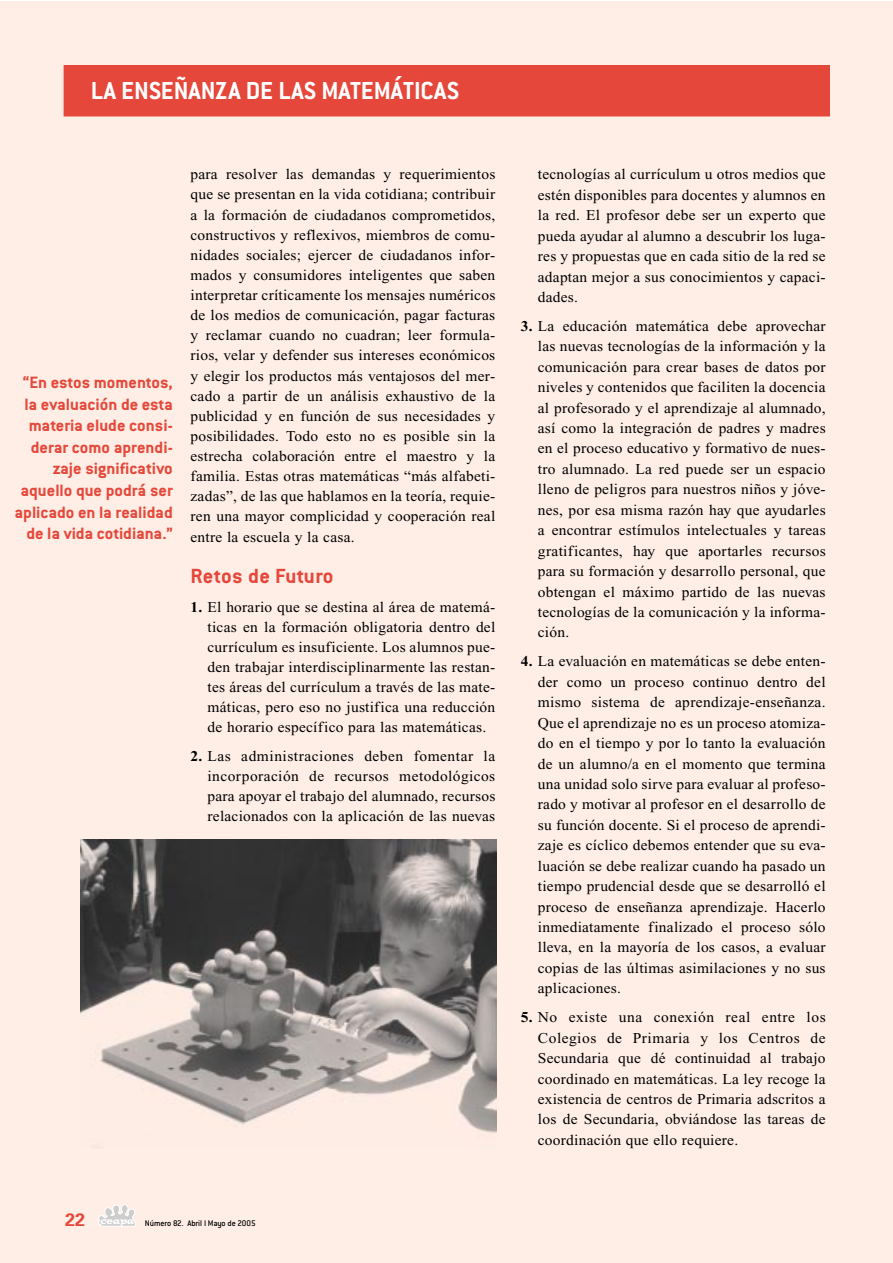
<style>
.page{position:relative;width:893px;height:1263px;background:#fff}
.page>*{position:absolute;margin:0;border:0;box-sizing:border-box;transform-origin:0 0}
.t1{font:700 27px "Conduit ITC";color:#fff}
.t2{font:700 22.5px "Conduit ITC";letter-spacing:.01em;color:#e5483a}
.t3{font:700 18px/21.6px "Conduit ITC";color:#e5483a;text-align:right}
.t4{font:15px/20.4px "Times";letter-spacing:.015em;color:#000;text-align:justify}
.t5{font:500 9px "Conduit ITC";letter-spacing:-.015em;color:#000}
.s1{font-family:"Times New Roman";font-weight:700}
.s2{font-family:"Univers";font-weight:700;font-size:18px;color:#e5483a}
</style>
<div class="page">
<div style="left:0;top:2px;width:892px;height:1261px;background:#feeee6"></div>
<svg style="left:98px;top:1204px;width:38px;height:22px"></svg>
<div style="left:64px;top:66px;width:765px;height:50px;background:#e5483a"></div>
<div style="left:64px;top:65px;width:765px;height:51px;border:1px solid #e5483a"></div>
<img style="left:80px;top:840px;width:416px;height:293px">
<h1 class="t1" style="left:91px;top:74px;width:370px">LA ENSEÑANZA DE LAS MATEMÁTICAS</h1>
<p class="t3" style="left:15px;top:371px;width:160px">“En estos momentos, la evaluación de esta materia elude consi&shy;derar como aprendi&shy;zaje significativo aquello que podrá ser aplicado en la realidad de la vida cotidiana.”</p>
<p class="t4" style="left:190px;top:166px;width:306px">para resolver las demandas y requerimientos que se presentan en la vida cotidiana; contribuir a la formación de ciudadanos comprometidos, constructivos y reflexivos, miembros de comu&shy;nidades sociales; ejercer de ciudadanos infor&shy;mados y consumidores inteligentes que saben interpretar críticamente los mensajes numéricos de los medios de comunicación, pagar facturas y reclamar cuando no cuadran; leer formula&shy;rios, velar y defender sus intereses económicos y elegir los productos más ventajosos del mer&shy;cado a partir de un análisis exhaustivo de la publicidad y en función de sus necesidades y posibilidades. Todo esto no es posible sin la estrecha colaboración entre el maestro y la familia. Estas otras matemáticas “más alfabeti&shy;zadas”, de las que hablamos en la teoría, requie&shy;ren una mayor complicidad y cooperación real entre la escuela y la casa.</p>
<h2 class="t2" style="left:190px;top:562px;width:144px">Retos de Futuro</h2>
<p class="t4" style="left:207px;top:598px;width:289px;text-indent:-17px"><span class="s1">1.</span> El horario que se destina al área de matemá&shy;ticas en la formación obligatoria dentro del currículum es insuficiente. Los alumnos pue&shy;den trabajar interdisciplinarmente las restan&shy;tes áreas del currículum a través de las mate&shy;máticas, pero eso no justifica una reducción de horario específico para las matemáticas.</p>
<p class="t4" style="left:207px;top:747px;width:289px;text-indent:-17px"><span class="s1">2.</span> Las administraciones deben fomentar la incorporación de recursos metodológicos para apoyar el trabajo del alumnado, recursos relacionados con la aplicación de las nuevas</p>
<p class="t4" style="left:538px;top:166px;width:289px">tecnologías al currículum u otros medios que estén disponibles para docentes y alumnos en la red. El profesor debe ser un experto que pueda ayudar al alumno a descubrir los luga&shy;res y propuestas que en cada sitio de la red se adaptan mejor a sus conocimientos y capaci&shy;dades.</p>
<p class="t4" style="left:538px;top:317px;width:289px;text-indent:-17px"><span class="s1">3.</span> La educación matemática debe aprovechar las nuevas tecnologías de la información y la comunicación para crear bases de datos por niveles y contenidos que faciliten la docencia al profesorado y el aprendizaje al alumnado, así como la integración de padres y madres en el proceso educativo y formativo de nues&shy;tro alumnado. La red puede ser un espacio lleno de peligros para nuestros niños y jóve&shy;nes, por esa misma razón hay que ayudarles a encontrar estímulos intelectuales y tareas gratificantes, hay que aportarles recursos para su formación y desarrollo personal, que obtengan el máximo partido de las nuevas tecnologías de la comunicación y la informa&shy;ción.</p>
<p class="t4" style="left:538px;top:653px;width:289px;text-indent:-17px"><span class="s1">4.</span> La evaluación en matemáticas se debe enten&shy;der como un proceso continuo dentro del mismo sistema de aprendizaje-enseñanza.<br>Que el aprendizaje no es un proceso atomiza&shy;do en el tiempo y por lo tanto la evaluación de un alumno/a en el momento que termina una unidad solo sirve para evaluar al profeso&shy;rado y motivar al profesor en el desarrollo de su función docente. Si el proceso de aprendi&shy;zaje es cíclico debemos entender que su eva&shy;luación se debe realizar cuando ha pasado un tiempo prudencial desde que se desarrolló el proceso de enseñanza aprendizaje. Hacerlo inmediatamente finalizado el proceso sólo lleva, en la mayoría de los casos, a evaluar copias de las últimas asimilaciones y no sus aplicaciones.</p>
<p class="t4" style="left:538px;top:1008px;width:289px;text-indent:-17px"><span class="s1">5.</span> No existe una conexión real entre los Colegios de Primaria y los Centros de Secundaria que dé continuidad al trabajo coordinado en matemáticas. La ley recoge la existencia de centros de Primaria adscritos a los de Secundaria, obviándose las tareas de coordinación que ello requiere.</p>
<p class="t5" style="left:65px;top:1218px;width:192px"><span class="s2">22</span> <sup>ceapa</sup> Número 82. Abril I Mayo de 2005</p>
</div>
